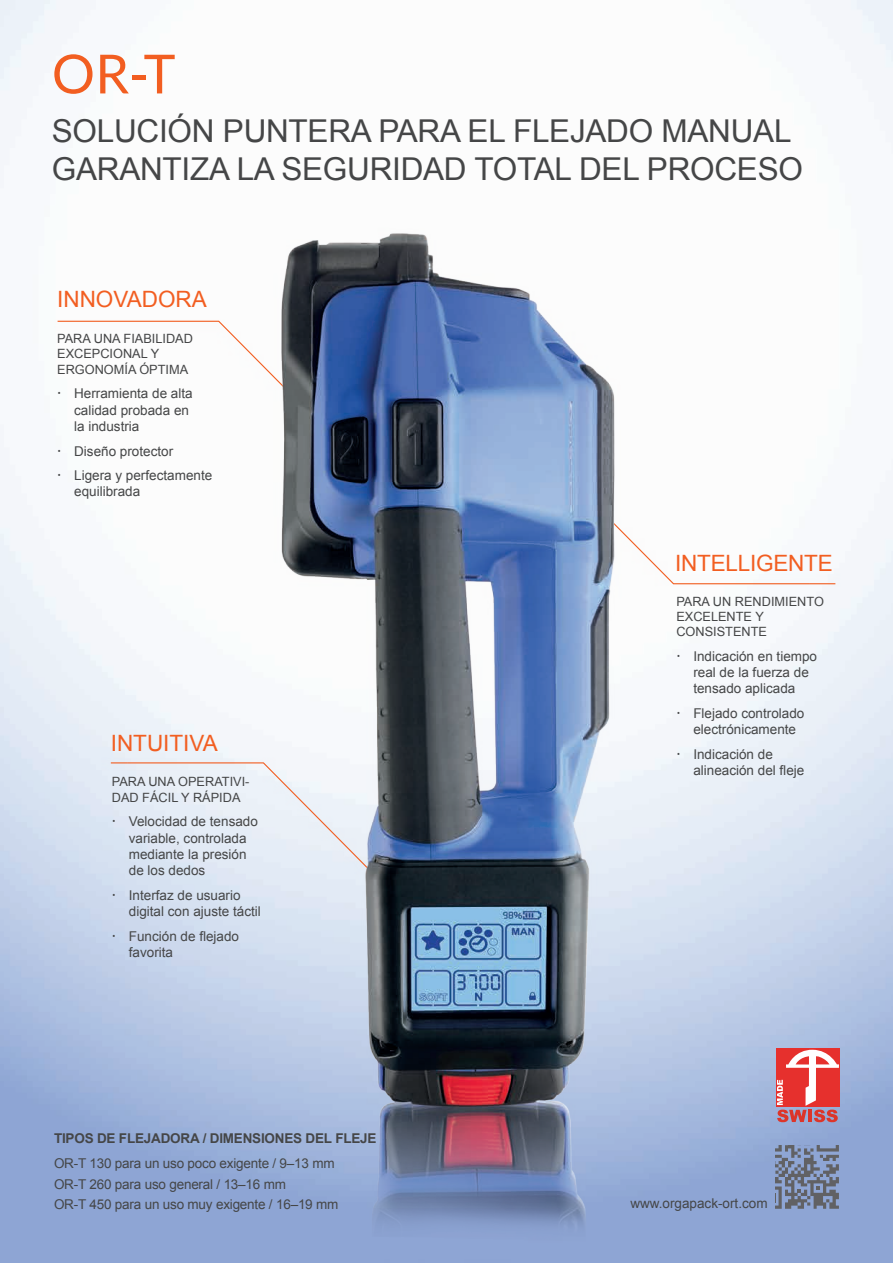
<style>
.page{position:relative;width:893px;height:1263px;background:#fff}
.page>*{position:absolute;margin:0;border:0;box-sizing:border-box;transform-origin:0 0}
.t1{font:54px "Lato";color:#f25e21}
.t2{font:31.5px/37.5px "Arial";letter-spacing:-.01em;color:#454647}
.t3{font:22.5px "Arial";color:#f25e21}
.t4{font:13.5px/16.2px "Arial";color:#454647}
.t5{font:700 13.5px "Arial";letter-spacing:-.015em;color:#454647}
.t6{font:12.75px/15.3px "Arial";color:#454647}
</style>
<div class="page">
<img style="left:0;top:0;width:893px;height:1263px">
<svg style="left:576px;top:486px;width:259px;height:99px"></svg>
<svg style="left:127px;top:762px;width:315px;height:181px;background:#bdc5d1"></svg>
<svg style="left:111px;top:762px;width:17px;height:1px"></svg>
<svg style="left:775px;top:1145px;width:64px;height:64px;background:#76829a"></svg>
<div style="left:775px;top:1048px;width:64px;height:58px;background:#e6302d"></div>
<svg style="left:777px;top:1049px;width:62px;height:73px"></svg>
<svg style="left:56px;top:320px;width:286px;height:132px"></svg>
<p class="t1" style="left:52px;top:44px;width:125px">OR-T</p>
<p class="t2" style="left:52px;top:113px;width:753px">SOLUCIÓN PUNTERA PARA EL FLEJADO MANUAL<br>GARANTIZA LA SEGURIDAD TOTAL DEL PROCESO</p>
<p class="t3" style="left:57px;top:285px;width:151px">INNOVADORA</p>
<p class="t6" style="left:57px;top:331px;width:137px">PARA UNA FIABILIDAD<br>EXCEPCIONAL Y<br>ERGONOMÍA ÓPTIMA</p>
<p class="t4" style="left:74px;top:386px;width:120px">Herramienta de alta calidad probada en la industria</p>
<p class="t4" style="left:74px;top:443px;width:101px">Diseño protector</p>
<p class="t4" style="left:74px;top:467px;width:140px">Ligera y perfectamente equilibrada</p>
<p class="t3" style="left:111px;top:728px;width:109px">INTUITIVA</p>
<p class="t6" style="left:112px;top:774px;width:139px">PARA UNA OPERATIVI-<br>DAD FÁCIL Y RÁPIDA</p>
<p class="t4" style="left:129px;top:814px;width:131px">Velocidad de tensado variable, controlada mediante la presión de los dedos</p>
<p class="t4" style="left:129px;top:887px;width:134px">Interfaz de usuario digital con ajuste táctil</p>
<p class="t4" style="left:129px;top:928px;width:112px">Función de flejado favorita</p>
<p class="t5" style="left:54px;top:1129px;width:324px">TIPOS DE FLEJADORA / DIMENSIONES DEL FLEJE</p>
<p class="t4" style="left:54px;top:1155px;width:282px">OR-T 130 para un uso poco exigente / 9–13 mm</p>
<p class="t4" style="left:54px;top:1176px;width:234px">OR-T 260 para uso general / 13–16 mm</p>
<p class="t4" style="left:54px;top:1196px;width:286px">OR-T 450 para un uso muy exigente / 16–19 mm</p>
<p class="t3" style="left:675px;top:548px;width:159px">INTELLIGENTE</p>
<p class="t6" style="left:676px;top:594px;width:149px">PARA UN RENDIMIENTO<br>EXCELENTE Y<br>CONSISTENTE</p>
<p class="t4" style="left:693px;top:648px;width:125px">Indicación en tiempo real de la fuerza de tensado aplicada</p>
<p class="t4" style="left:693px;top:705px;width:113px">Flejado controlado electrónicamente</p>
<p class="t4" style="left:693px;top:746px;width:113px">Indicación de alineación del fleje</p>
<p class="t4" style="left:630px;top:1195px;width:139px">www.orgapack-ort.com</p>
</div>
